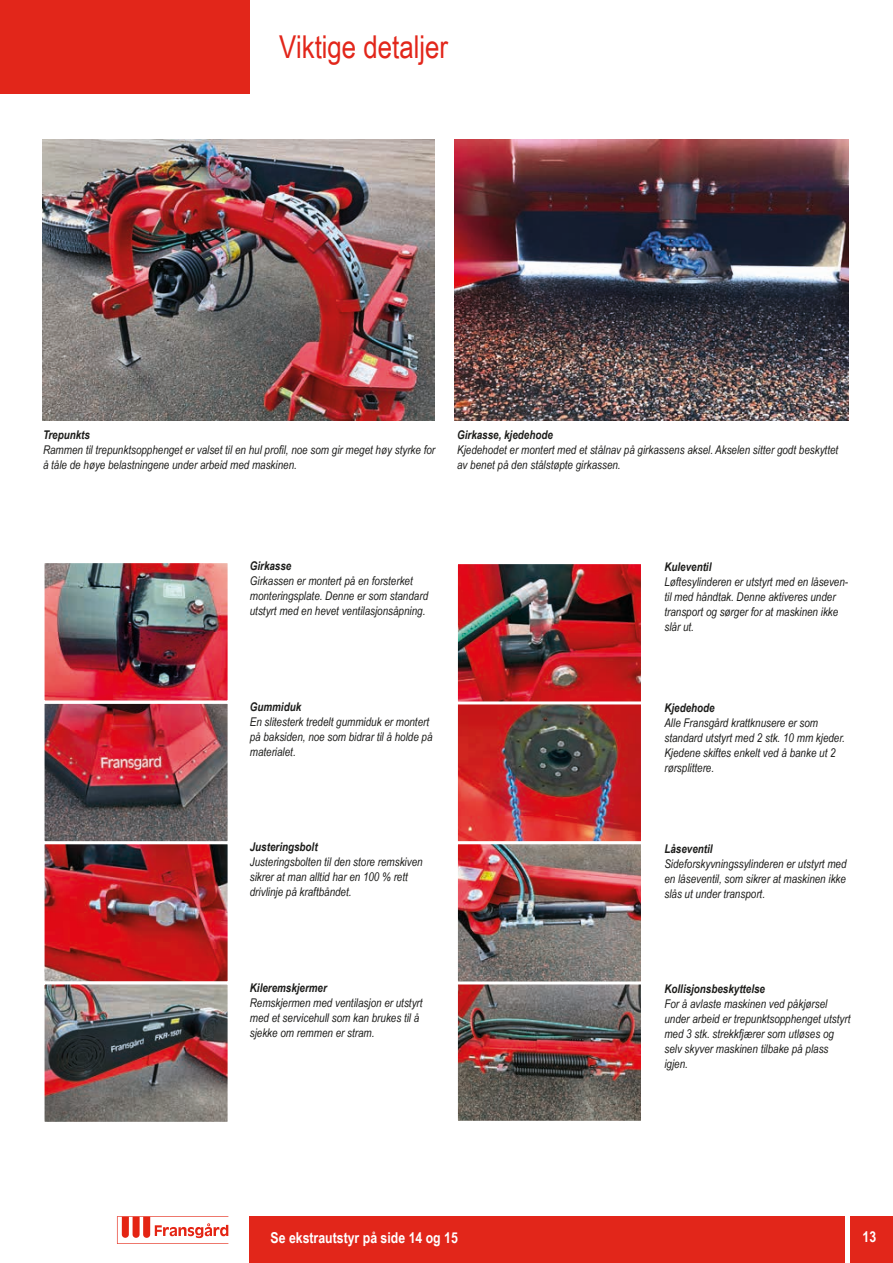
<style>
.page{position:relative;width:893px;height:1263px;background:#fff}
.page>*{position:absolute;margin:0;border:0;box-sizing:border-box;transform-origin:0 0}
.t1{font:31.5px "Arial Narrow";color:#e2261a}
.t2{font:700 15px "Arial Narrow";color:#fff}
.t3{font:italic 12px/15px "Arial Narrow";color:#1d1d1b}
.t4{font:italic 700 12px "Arial Narrow";color:#1d1d1b}
</style>
<div class="page">
<svg style="left:117px;top:1216px;width:111px;height:28px"></svg>
<img style="left:459px;top:984px;width:181px;height:136px">
<div style="left:455px;top:980px;width:189px;height:144px;border:3px solid #fff"></div>
<img style="left:459px;top:845px;width:181px;height:135px">
<div style="left:455px;top:841px;width:189px;height:143px;border:3px solid #fff"></div>
<img style="left:459px;top:705px;width:181px;height:135px">
<div style="left:455px;top:701px;width:189px;height:143px;border:3px solid #fff"></div>
<img style="left:43px;top:140px;width:392px;height:281px">
<img style="left:455px;top:140px;width:393px;height:281px">
<img style="left:46px;top:845px;width:181px;height:135px">
<div style="left:42px;top:841px;width:189px;height:143px;border:3px solid #fff"></div>
<img style="left:46px;top:985px;width:181px;height:136px">
<div style="left:42px;top:981px;width:189px;height:144px;border:3px solid #fff"></div>
<img style="left:46px;top:705px;width:181px;height:135px">
<div style="left:42px;top:701px;width:189px;height:143px;border:3px solid #fff"></div>
<img style="left:46px;top:564px;width:181px;height:135px">
<div style="left:42px;top:560px;width:189px;height:143px;border:3px solid #fff"></div>
<img style="left:459px;top:565px;width:181px;height:135px">
<div style="left:455px;top:561px;width:189px;height:143px;border:3px solid #fff"></div>
<div style="left:250px;top:1216px;width:595px;height:47px;background:#e2261a"></div>
<div style="left:850px;top:1216px;width:43px;height:47px;background:#e2261a"></div>
<div style="left:0;top:0;width:250px;height:94px;background:#e2261a"></div>
<h1 class="t1" style="left:279px;top:24px;width:170px">Viktige detaljer</h1>
<p class="t4" style="left:43px;top:425px;width:48px">Trepunkts</p>
<p class="t3" style="left:43px;top:442px;width:394px">Rammen til trepunktsopphenget er valset til en hul profil, noe som gir meget høy styrke for å tåle de høye belastningene under arbeid med maskinen.</p>
<p class="t4" style="left:457px;top:425px;width:97px">Girkasse, kjedehode</p>
<p class="t3" style="left:457px;top:442px;width:383px">Kjedehodet er montert med et stålnav på girkassens aksel. Akselen sitter godt beskyttet av benet på den stålstøpte girkassen.</p>
<p class="t4" style="left:250px;top:557px;width:43px">Girkasse</p>
<p class="t3" style="left:250px;top:573px;width:180px">Girkassen er montert på en forsterket monteringsplate. Denne er som standard utstyrt med en hevet ventilasjonsåpning.</p>
<p class="t4" style="left:250px;top:698px;width:53px">Gummiduk</p>
<p class="t3" style="left:250px;top:714px;width:184px">En slitesterk tredelt gummiduk er montert på baksiden, noe som bidrar til å holde på materialet.</p>
<p class="t4" style="left:250px;top:837px;width:69px">Justeringsbolt</p>
<p class="t3" style="left:250px;top:854px;width:174px">Justeringsbolten til den store remskiven sikrer at man alltid har en 100 % rett drivlinje på kraftbåndet.</p>
<p class="t4" style="left:250px;top:978px;width:79px">Kileremskjermer</p>
<p class="t3" style="left:250px;top:995px;width:174px">Remskjermen med ventilasjon er utstyrt med et servicehull som kan brukes til å sjekke om remmen er stram.</p>
<p class="t4" style="left:664px;top:558px;width:49px">Kuleventil</p>
<p class="t3" style="left:664px;top:574px;width:185px">Løftesylinderen er utstyrt med en låseven&shy;til med håndtak. Denne aktiveres under transport og sørger for at maskinen ikke slår ut.</p>
<p class="t4" style="left:664px;top:698px;width:52px">Kjedehode</p>
<p class="t3" style="left:664px;top:715px;width:182px">Alle Fransgård krattknusere er som standard utstyrt med 2 stk. 10 mm kjeder.<br>Kjedene skiftes enkelt ved å banke ut 2 rørsplittere.</p>
<p class="t4" style="left:664px;top:840px;width:50px">Låseventil</p>
<p class="t3" style="left:664px;top:856px;width:184px;text-align:justify">Sideforskyvningssylinderen er utstyrt med en låseventil, som sikrer at maskinen ikke slås ut under transport.</p>
<p class="t4" style="left:664px;top:980px;width:102px">Kollisjonsbeskyttelse</p>
<p class="t3" style="left:664px;top:996px;width:187px">For å avlaste maskinen ved påkjørsel under arbeid er trepunktsopphenget utstyrt med 3 stk. strekkfjærer som utløses og selv skyver maskinen tilbake på plass igjen.</p>
<p class="t2" style="left:271px;top:1226px;width:189px">Se ekstrautstyr på side 14 og 15</p>
<p class="t2" style="left:862px;top:1225px;width:15px">13</p>
</div>
